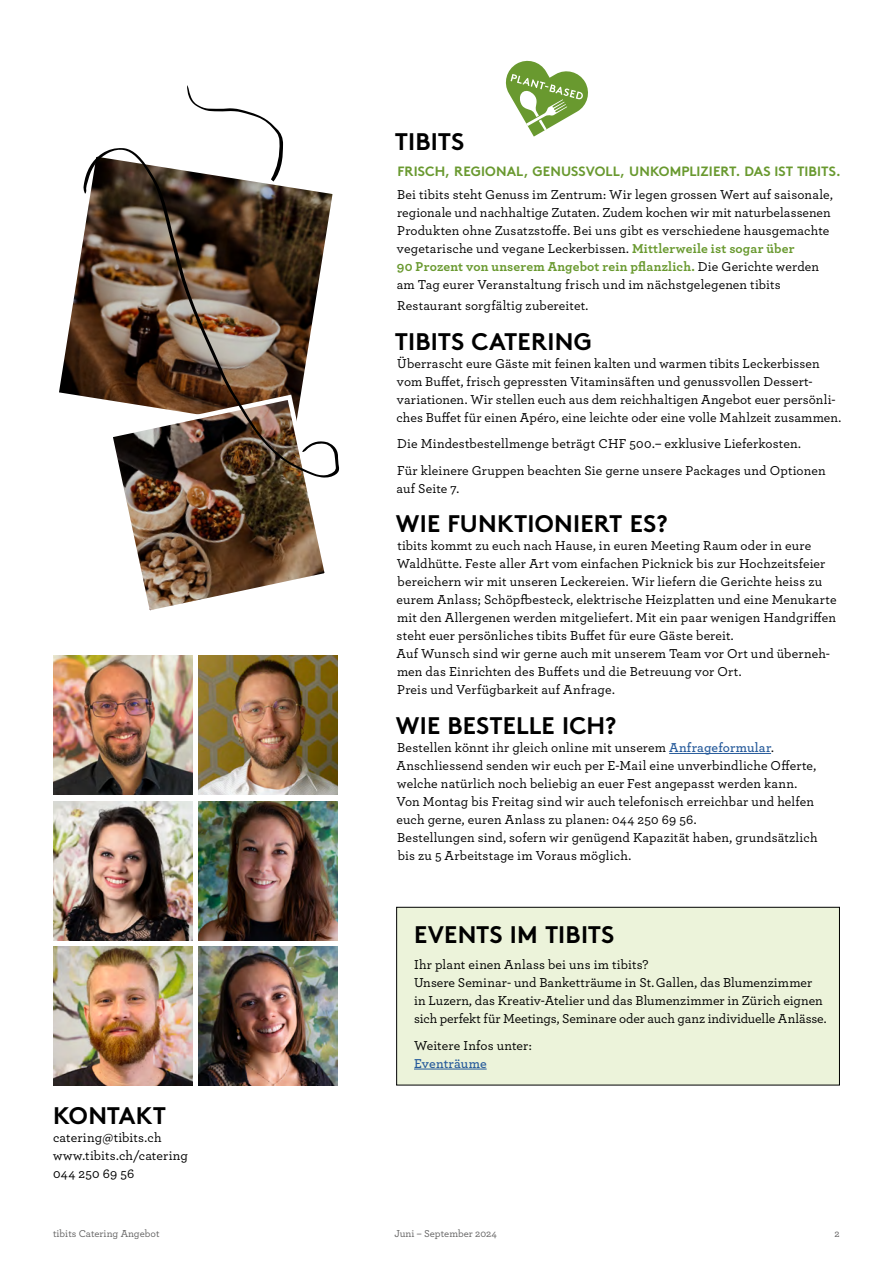
<style>
.page{position:relative;width:893px;height:1263px;background:#fff}
.page>*{position:absolute;margin:0;border:0;box-sizing:border-box;transform-origin:0 0}
.t1{font:700 24px "Brown Std";letter-spacing:.01em;color:#000}
.t2{font:500 13.5px/18px "Archer";letter-spacing:.01em;color:#000}
.t3{font:700 13.5px "Brown Std";letter-spacing:.005em;color:#69992f}
.t4{font:600 13.5px "Archer";letter-spacing:.01em;color:#275b9b}
.t5{font:500 10.5px "Archer";color:#646363}
.s1{font-weight:700;color:#69992f}
.s2{font-weight:600;color:#275b9b}
</style>
<div class="page">
<img style="left:53px;top:801px;width:139px;height:139px">
<svg style="left:59px;top:241px;width:24px;height:156px"></svg>
<img style="left:121px;top:478px;width:204px;height:133px">
<img style="left:198px;top:801px;width:140px;height:139px">
<img style="left:53px;top:656px;width:139px;height:139px">
<img style="left:198px;top:656px;width:140px;height:139px">
<img style="left:53px;top:946px;width:139px;height:139px">
<img style="left:198px;top:946px;width:140px;height:139px">
<svg style="left:187px;top:85px;width:96px;height:63px"></svg>
<img style="left:83px;top:148px;width:256px;height:330px">
<div style="left:397px;top:907px;width:442px;height:178px;background:#ecf3da"></div>
<hr style="left:414px;top:1069px;width:73px;height:1px;background:#275b9b">
<div style="left:396px;top:907px;width:444px;height:178px;border:1px solid #000"></div>
<svg style="left:505px;top:60px;width:83px;height:77px"></svg>
<hr style="left:669px;top:753px;width:102px;height:1px;background:#275b9b">
<h1 class="t1" style="left:395px;top:127px;width:71px">TIBITS</h1>
<p class="t3" style="left:398px;top:163px;width:445px">FRISCH, REGIONAL, GENUSSVOLL, UNKOMPLIZIERT. DAS IST TIBITS.</p>
<p class="t2" style="left:397px;top:185px;width:438px">Bei tibits steht Genuss im Zentrum: Wir legen grossen Wert auf saisonale, regionale und nachhaltige Zutaten. Zudem kochen wir mit naturbelassenen Produkten ohne Zusatzstoffe. Bei uns gibt es verschiedene hausgemachte vegetarische und vegane Leckerbissen. <span class="s1">Mittlerweile ist sogar über<br>90 Prozent von unserem Angebot rein pflanzlich.</span> Die Gerichte werden am Tag eurer Veranstaltung frisch und im nächstgelegenen tibits</p>
<p class="t2" style="left:397px;top:296px;width:193px">Restaurant sorgfältig zubereitet.</p>
<h1 class="t1" style="left:395px;top:326px;width:198px">TIBITS CATERING</h1>
<p class="t2" style="left:396px;top:353px;width:446px">Überrascht eure Gäste mit feinen kalten und warmen tibits Leckerbissen vom Buffet, frisch gepressten Vitaminsäften und genussvollen Dessert&shy;variationen. Wir stellen euch aus dem reichhaltigen Angebot euer persönli&shy;ches Buffet für einen Apéro, eine leichte oder eine volle Mahlzeit zusammen.</p>
<p class="t2" style="left:397px;top:430px;width:430px;line-height:26.5px">Die Mindestbestellmenge beträgt CHF 500.– exklusive Lieferkosten.<br>Für kleinere Gruppen beachten Sie gerne unsere Packages und Optionen</p>
<p class="t2" style="left:397px;top:478px;width:64px">auf Seite 7.</p>
<h1 class="t1" style="left:396px;top:509px;width:273px">WIE FUNKTIONIERT ES?</h1>
<p class="t2" style="left:396px;top:536px;width:442px">tibits kommt zu euch nach Hause, in euren Meeting Raum oder in eure Waldhütte. Feste aller Art vom einfachen Picknick bis zur Hochzeitsfeier bereichern wir mit unseren Leckereien. Wir liefern die Gerichte heiss zu eurem Anlass; Schöpfbesteck, elektrische Heizplatten und eine Menukarte mit den Allergenen werden mitgeliefert. Mit ein paar wenigen Handgriffen steht euer persönliches tibits Buffet für eure Gäste bereit.<br>Auf Wunsch sind wir gerne auch mit unserem Team vor Ort und überneh&shy;men das Einrichten des Buffets und die Betreuung vor Ort.<br>Preis und Verfügbarkeit auf Anfrage.</p>
<h1 class="t1" style="left:396px;top:711px;width:222px">WIE BESTELLE ICH?</h1>
<p class="t2" style="left:396px;top:738px;width:423px">Bestellen könnt ihr gleich online mit unserem <span class="s2">Anfrageformular</span>.<br>Anschliessend senden wir euch per E-Mail eine unverbindliche Offerte, welche natürlich noch beliebig an euer Fest angepasst werden kann.<br>Von Montag bis Freitag sind wir auch telefonisch erreichbar und helfen euch gerne, euren Anlass zu planen: 044 250 69 56.<br>Bestellungen sind, sofern wir genügend Kapazität haben, grundsätzlich bis zu 5 Arbeitstage im Voraus möglich.</p>
<h1 class="t1" style="left:53px;top:1101px;width:114px">KONTAKT</h1>
<p class="t2" style="left:53px;top:1128px;width:136px">catering@tibits.ch www.tibits.ch/catering<br>044 250 69 56</p>
<h1 class="t1" style="left:414px;top:920px;width:202px">EVENTS IM TIBITS</h1>
<p class="t2" style="left:414px;top:955px;width:414px">Ihr plant einen Anlass bei uns im tibits?<br>Unsere Seminar- und Banketträume in St. Gallen, das Blumenzimmer in Luzern, das Kreativ-Atelier und das Blumenzimmer in Zürich eignen sich perfekt für Meetings, Seminare oder auch ganz individuelle Anlässe.</p>
<p class="t2" style="left:414px;top:1035px;width:119px">Weitere Infos unter:</p>
<p class="t4" style="left:414px;top:1053px;width:74px">Eventräume</p>
<p class="t5" style="left:53px;top:1226px;width:108px">tibits Catering Angebot</p>
<p class="t5" style="left:394px;top:1226px;width:104px">Juni – September 2024</p>
<p class="t5" style="left:835px;top:1226px;width:7px">2</p>
</div>
